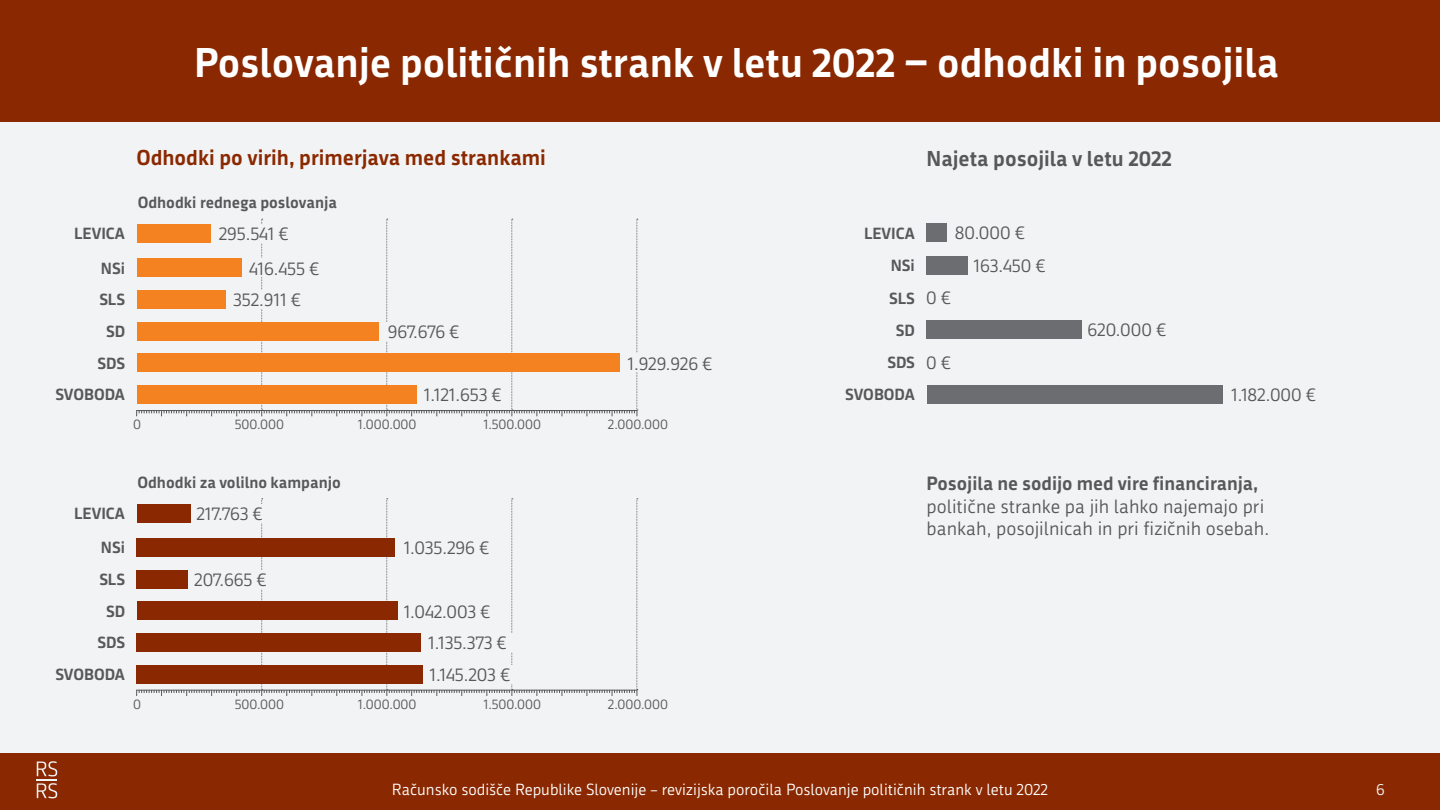
<style>
.page{position:relative;width:1440px;height:810px;background:#f2f3f4}
.page>*{position:absolute;margin:0;border:0;box-sizing:border-box;transform-origin:0 0}
.t1{font:700 40.5px "Republika";color:#fff}
.t2{font:700 21px "Republika";color:#8a2901}
.t3{font:700 21px "Republika";color:#57585a}
.t4{font:18.75px/22.5px "Republika";color:#57585a}
.t5{font:700 18.75px "Republika";color:#57585a}
.t6{font:18px/34.6px "Republika";color:#57585a}
.t7{font:700 15.75px "Republika";color:#57585a}
.t8{font:15.75px "Republika";color:#fff}
.t9{font:15.75px "Republika";color:#f2f3f4}
.t10{font:13.5px "Republika";color:#57585a}
.s1{font-weight:400;font-size:18px}
</style>
<div class="page">
<div style="left:0;top:753px;width:1440px;height:57px;background:#8a2901"></div>
<svg style="left:37px;top:761px;width:20px;height:15px"></svg>
<hr style="left:37px;top:779px;width:20px;height:2px;background:#f2f3f4">
<svg style="left:37px;top:783px;width:20px;height:15px"></svg>
<svg style="left:136px;top:498px;width:502px;height:198px"></svg>
<div style="left:137px;top:504px;width:53px;height:18px;background:#8a2901"></div>
<div style="left:137px;top:601px;width:261px;height:19px;background:#8a2901"></div>
<div style="left:137px;top:538px;width:258px;height:19px;background:#8a2901"></div>
<div style="left:137px;top:633px;width:284px;height:19px;background:#8a2901"></div>
<div style="left:137px;top:570px;width:51px;height:19px;background:#8a2901"></div>
<div style="left:137px;top:665px;width:286px;height:18px;background:#8a2901"></div>
<div style="left:196px;top:504px;width:67px;height:18px;background:#f2f3f4"></div>
<div style="left:404px;top:601px;width:103px;height:19px;background:#f2f3f4"></div>
<div style="left:404px;top:538px;width:85px;height:19px;background:#f2f3f4"></div>
<div style="left:428px;top:633px;width:86px;height:19px;background:#f2f3f4"></div>
<div style="left:194px;top:570px;width:86px;height:19px;background:#f2f3f4"></div>
<div style="left:430px;top:665px;width:85px;height:18px;background:#f2f3f4"></div>
<svg style="left:136px;top:219px;width:502px;height:197px"></svg>
<div style="left:0;top:0;width:1440px;height:122px;background:#8a2901"></div>
<div style="left:137px;top:224px;width:74px;height:19px;background:#f58220"></div>
<div style="left:137px;top:322px;width:242px;height:19px;background:#f58220"></div>
<div style="left:137px;top:259px;width:105px;height:18px;background:#f58220"></div>
<div style="left:137px;top:353px;width:483px;height:19px;background:#f58220"></div>
<div style="left:137px;top:290px;width:89px;height:19px;background:#f58220"></div>
<div style="left:424px;top:385px;width:86px;height:19px;background:#f2f3f4"></div>
<div style="left:137px;top:385px;width:280px;height:19px;background:#f58220"></div>
<div style="left:627px;top:353px;width:85px;height:19px;background:#f2f3f4"></div>
<div style="left:927px;top:385px;width:296px;height:19px;background:#6c6d70"></div>
<div style="left:927px;top:223px;width:20px;height:19px;background:#6c6d70"></div>
<div style="left:927px;top:320px;width:155px;height:19px;background:#6c6d70"></div>
<div style="left:927px;top:256px;width:41px;height:18px;background:#6c6d70"></div>
<div style="left:386px;top:322px;width:81px;height:19px;background:#f2f3f4"></div>
<div style="left:219px;top:224px;width:70px;height:19px;background:#f2f3f4"></div>
<div style="left:249px;top:259px;width:71px;height:18px;background:#f2f3f4"></div>
<div style="left:233px;top:290px;width:71px;height:19px;background:#f2f3f4"></div>
<h1 class="t1" style="left:194px;top:39px;width:1086px">Poslovanje političnih strank v letu 2022 − odhodki in posojila</h1>
<p class="t7" style="left:74px;top:225px;width:52px">LEVICA</p>
<p class="t7" style="left:101px;top:259px;width:26px">NSi</p>
<p class="t7" style="left:99px;top:291px;width:27px">SLS</p>
<p class="t7" style="left:106px;top:322px;width:20px">SD</p>
<p class="t7" style="left:98px;top:354px;width:29px">SDS</p>
<p class="t2" style="left:136px;top:146px;width:411px">Odhodki po virih, primerjava med strankami</p>
<p class="t7" style="left:138px;top:194px;width:201px">Odhodki rednega poslovanja</p>
<p class="t6" style="left:249px;top:217px;width:72px;text-indent:-30px">295.541 €<br>416.455 €</p>
<p class="t6" style="left:233px;top:283px;width:69px">352.911 €</p>
<p class="t6" style="left:388px;top:314px;width:73px">967.676 €</p>
<p class="t7" style="left:55px;top:386px;width:71px">SVOBODA</p>
<p class="t6" style="left:424px;top:378px;width:79px">1.121.653 €</p>
<p class="t6" style="left:627px;top:346px;width:86px">1.929.926 €</p>
<p class="t10" style="left:133px;top:417px;width:9px">0</p>
<p class="t10" style="left:235px;top:417px;width:51px">500.000</p>
<p class="t10" style="left:358px;top:417px;width:60px">1.000.000</p>
<p class="t10" style="left:483px;top:417px;width:59px">1.500.000</p>
<p class="t10" style="left:608px;top:417px;width:62px">2.000.000</p>
<p class="t7" style="left:137px;top:473px;width:205px">Odhodki za volilno kampanjo</p>
<p class="t7" style="left:74px;top:504px;width:52px">LEVICA</p>
<p class="t6" style="left:196px;top:496px;width:68px">217.763 €</p>
<p class="t7" style="left:101px;top:539px;width:26px">NSi</p>
<p class="t6" style="left:404px;top:531px;width:87px">1.035.296 €</p>
<p class="t7" style="left:99px;top:570px;width:27px">SLS</p>
<p class="t6" style="left:194px;top:562px;width:74px">207.665 €</p>
<p class="t7" style="left:106px;top:602px;width:20px">SD</p>
<p class="t6" style="left:404px;top:594px;width:88px">1.042.003 €</p>
<p class="t7" style="left:98px;top:634px;width:29px">SDS</p>
<p class="t6" style="left:428px;top:626px;width:80px">1.135.373 €</p>
<p class="t7" style="left:55px;top:665px;width:71px">SVOBODA</p>
<p class="t6" style="left:430px;top:657px;width:82px">1.145.203 €</p>
<p class="t10" style="left:133px;top:696px;width:9px">0</p>
<p class="t10" style="left:235px;top:696px;width:51px">500.000</p>
<p class="t10" style="left:358px;top:696px;width:60px">1.000.000</p>
<p class="t10" style="left:483px;top:696px;width:59px">1.500.000</p>
<p class="t10" style="left:608px;top:696px;width:62px">2.000.000</p>
<p class="t3" style="left:927px;top:146px;width:247px">Najeta posojila v letu 2022</p>
<p class="t7" style="left:864px;top:224px;width:52px">LEVICA</p>
<p class="t6" style="left:955px;top:216px;width:72px">80.000 €</p>
<p class="t7" style="left:891px;top:256px;width:26px">NSi</p>
<p class="t6" style="left:974px;top:248px;width:73px">163.450 €</p>
<p class="t7" style="left:889px;top:289px;width:63px">SLS <span class="s1">0 €</span></p>
<p class="t7" style="left:896px;top:321px;width:20px">SD</p>
<p class="t6" style="left:1088px;top:313px;width:80px">620.000 €</p>
<p class="t7" style="left:887px;top:353px;width:65px">SDS <span class="s1">0 €</span></p>
<p class="t7" style="left:845px;top:386px;width:71px">SVOBODA</p>
<p class="t6" style="left:1231px;top:378px;width:86px">1.182.000 €</p>
<p class="t5" style="left:927px;top:473px;width:333px">Posojila ne sodijo med vire financiranja,</p>
<p class="t4" style="left:927px;top:495px;width:344px">politične stranke pa jih lahko najemajo pri bankah, posojilnicah in pri fizičnih osebah.</p>
<p class="t8" style="left:392px;top:780px;width:658px">Računsko sodišče Republike Slovenije – revizijska poročila Poslovanje političnih strank v letu 2022</p>
<p class="t9" style="left:1376px;top:780px;width:10px">6</p>
</div>
